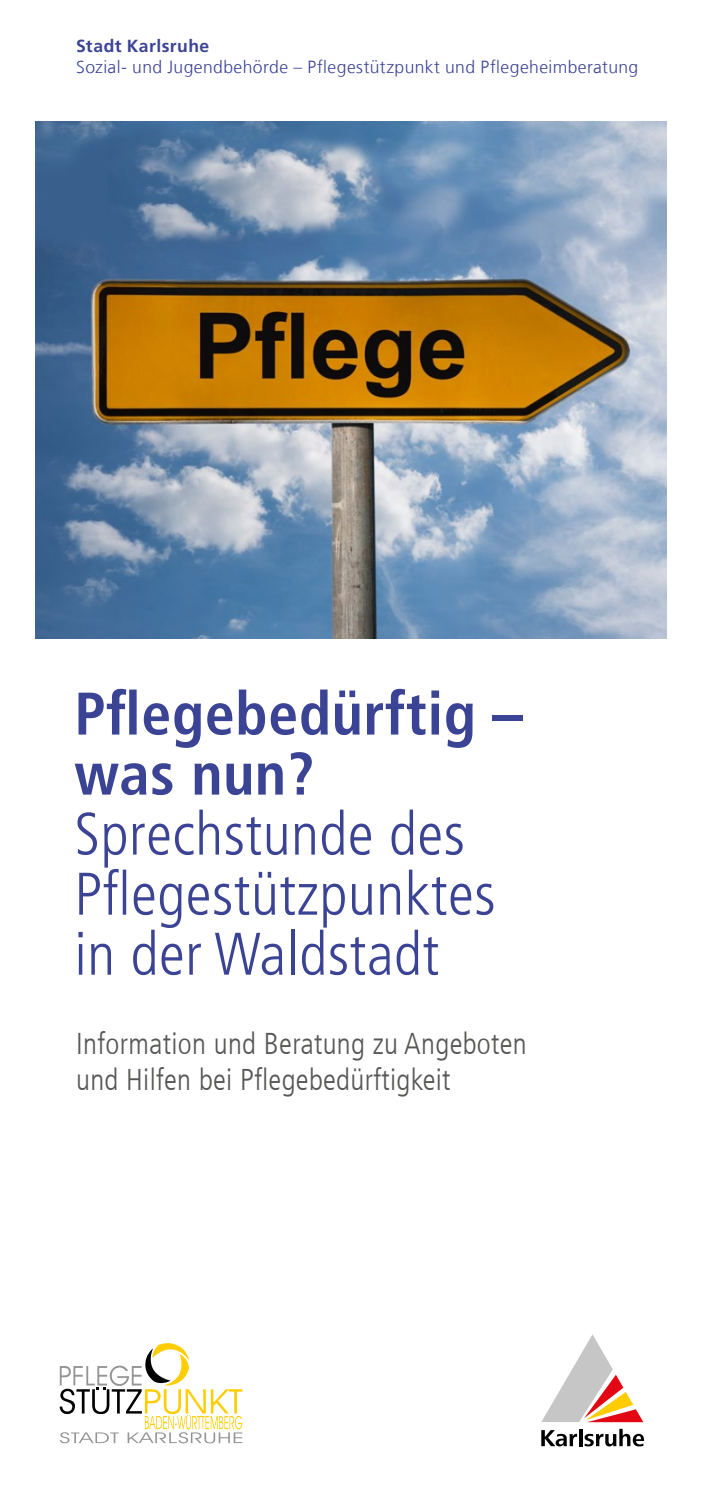
<style>
.page{position:relative;width:702px;height:1489px;background:#fff}
.page>*{position:absolute;margin:0;border:0;box-sizing:border-box;transform-origin:0 0}
.t1{font:300 condensed 60px/60px "Frutiger For Karlsruhe";letter-spacing:.01em;color:#3b4394}
.t2{font:700 condensed 60px/60px "Frutiger For Karlsruhe";letter-spacing:.01em;color:#3b4394}
.t3{font:300 condensed 30px/36px "Frutiger For Karlsruhe";letter-spacing:.01em;color:#575756}
.t4{font:300 17.5px "Frutiger For Karlsruhe";letter-spacing:.02em;color:#3b4394}
.t5{font:700 17.5px "Frutiger For Karlsruhe";letter-spacing:.025em;color:#3b4394}
</style>
<div class="page">
<img style="left:35px;top:122px;width:631px;height:516px">
<svg style="left:60px;top:1343px;width:182px;height:100px"></svg>
<svg style="left:541px;top:1430px;width:36px;height:16px"></svg>
<hr style="left:579px;top:1428px;width:3px;height:17px;background:#000">
<svg style="left:584px;top:1428px;width:60px;height:18px"></svg>
<svg style="left:542px;top:1334px;width:101px;height:87px"></svg>
<p class="t5" style="left:76px;top:35px;width:135px">Stadt Karlsruhe</p>
<p class="t4" style="left:76px;top:57px;width:563px">Sozial- und Jugendbehörde – Pflegestützpunkt und Pflegeheimberatung</p>
<h1 class="t2" style="left:74px;top:683px;width:450px">Pflegebedürftig – was nun?</h1>
<h1 class="t1" style="left:74px;top:804px;width:422px">Sprechstunde des<br>Pflegestützpunktes in der Waldstadt</h1>
<p class="t3" style="left:76px;top:1025px;width:452px">Information und Beratung zu Angeboten und Hilfen bei Pflegebedürftigkeit</p>
</div>
